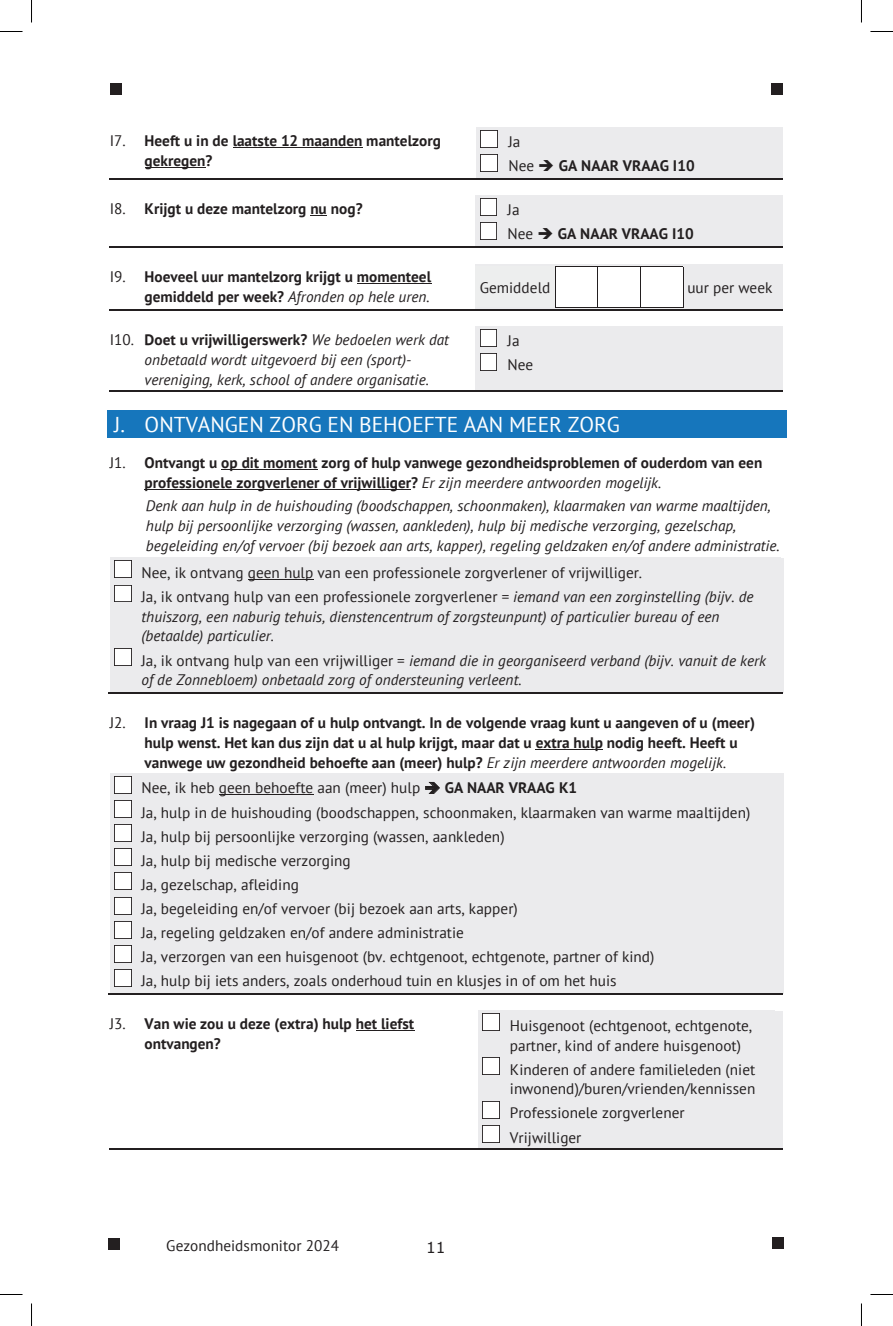
<style>
.page{position:relative;width:893px;height:1326px;background:#fff}
.page>*{position:absolute;margin:0;border:0;box-sizing:border-box;transform-origin:0 0}
.t1{font:21.45px "PT Sans";color:#fff}
.t2{font:15.3px/24.2px "PT Sans";color:#231f20}
.t3{font:italic 15.3px/19.8px "PT Sans";color:#231f20}
.t4{font:700 15.3px/19.8px "PT Sans";color:#231f20}
.t5{font:15.3px "Verdana";color:#231f20}
.s1{font-weight:400}
.s2{font-weight:400;font-style:italic}
.s3{font-style:normal}
.s4{font-weight:700;font-style:normal}
.s5{font-style:italic}
.s6{font-weight:700}
</style>
<div class="page">
<div style="left:110px;top:83px;width:12px;height:12px;background:#231f20"></div>
<div style="left:771px;top:83px;width:11px;height:12px;background:#231f20"></div>
<div style="left:108px;top:1238px;width:12px;height:11px;background:#231f20"></div>
<div style="left:771px;top:1237px;width:12px;height:12px;background:#231f20"></div>
<hr style="left:232px;top:147px;width:130px;height:1px;background:#231f20">
<hr style="left:144px;top:167px;width:61px;height:1px;background:#231f20">
<div style="left:476px;top:127px;width:306px;height:51px;background:#ebebed"></div>
<img style="left:480px;top:130px;width:17px;height:17px">
<img style="left:480px;top:154px;width:17px;height:17px">
<hr style="left:109px;top:178px;width:367px;height:2px;background:#231f20">
<hr style="left:476px;top:178px;width:306px;height:2px;background:#231f20">
<svg style="left:310px;top:215px;width:17px;height:1px"></svg>
<div style="left:475px;top:196px;width:307px;height:51px;background:#ebebed"></div>
<img style="left:480px;top:199px;width:16px;height:16px">
<img style="left:480px;top:223px;width:16px;height:16px">
<hr style="left:109px;top:247px;width:366px;height:1px;background:#231f20">
<hr style="left:475px;top:247px;width:307px;height:1px;background:#231f20">
<hr style="left:357px;top:284px;width:74px;height:1px;background:#231f20">
<div style="left:475px;top:264px;width:307px;height:45px;background:#ebebed"></div>
<div style="left:555px;top:267px;width:42px;height:40px;background:#fff"></div>
<div style="left:597px;top:267px;width:42px;height:40px;background:#fff"></div>
<div style="left:640px;top:267px;width:42px;height:40px;background:#fff"></div>
<hr style="left:555px;top:266px;width:42px;height:1px;background:#231f20">
<hr style="left:598px;top:266px;width:41px;height:1px;background:#231f20">
<hr style="left:640px;top:266px;width:42px;height:1px;background:#231f20">
<hr style="left:554px;top:267px;width:1px;height:40px;background:#231f20">
<hr style="left:555px;top:307px;width:42px;height:1px;background:#231f20">
<hr style="left:597px;top:267px;width:1px;height:40px;background:#231f20">
<hr style="left:598px;top:307px;width:41px;height:1px;background:#231f20">
<hr style="left:639px;top:267px;width:1px;height:40px;background:#231f20">
<hr style="left:640px;top:307px;width:42px;height:1px;background:#231f20">
<hr style="left:682px;top:267px;width:1px;height:40px;background:#231f20">
<hr style="left:109px;top:309px;width:366px;height:1px;background:#231f20">
<hr style="left:475px;top:309px;width:307px;height:1px;background:#231f20">
<div style="left:475px;top:326px;width:307px;height:64px;background:#ebebed"></div>
<img style="left:480px;top:329px;width:16px;height:17px">
<img style="left:480px;top:353px;width:16px;height:17px">
<hr style="left:109px;top:390px;width:366px;height:1px;background:#231f20">
<hr style="left:475px;top:390px;width:307px;height:1px;background:#231f20">
<div style="left:111px;top:410px;width:675px;height:27px;background:#1676bc"></div>
<div style="left:107px;top:410px;width:5px;height:27px;background:#1676bc"></div>
<svg style="left:786px;top:410px;width:1px;height:27px"></svg>
<hr style="left:221px;top:469px;width:96px;height:1px;background:#231f20">
<hr style="left:144px;top:489px;width:267px;height:1px;background:#231f20">
<div style="left:110px;top:558px;width:670px;height:27px;background:#ebebed"></div>
<img style="left:114px;top:561px;width:17px;height:17px">
<hr style="left:248px;top:579px;width:65px;height:1px;background:#231f20">
<div style="left:110px;top:585px;width:670px;height:21px;background:#ebebed"></div>
<img style="left:114px;top:585px;width:17px;height:17px">
<div style="left:110px;top:606px;width:670px;height:20px;background:#ebebed"></div>
<div style="left:110px;top:626px;width:670px;height:23px;background:#ebebed"></div>
<div style="left:110px;top:649px;width:670px;height:21px;background:#ebebed"></div>
<img style="left:114px;top:649px;width:17px;height:17px">
<div style="left:110px;top:670px;width:670px;height:23px;background:#ebebed"></div>
<hr style="left:109px;top:693px;width:673px;height:1px;background:#231f20">
<hr style="left:535px;top:749px;width:67px;height:1px;background:#231f20">
<div style="left:110px;top:774px;width:670px;height:27px;background:#ebebed"></div>
<img style="left:114px;top:776px;width:17px;height:17px">
<hr style="left:218px;top:794px;width:95px;height:1px;background:#231f20">
<div style="left:110px;top:801px;width:670px;height:24px;background:#ebebed"></div>
<img style="left:114px;top:801px;width:17px;height:16px">
<div style="left:110px;top:825px;width:670px;height:24px;background:#ebebed"></div>
<img style="left:114px;top:825px;width:17px;height:17px">
<div style="left:110px;top:849px;width:670px;height:24px;background:#ebebed"></div>
<img style="left:114px;top:849px;width:17px;height:17px">
<div style="left:110px;top:873px;width:670px;height:24px;background:#ebebed"></div>
<img style="left:114px;top:873px;width:17px;height:17px">
<div style="left:110px;top:897px;width:670px;height:24px;background:#ebebed"></div>
<img style="left:114px;top:897px;width:17px;height:17px">
<div style="left:110px;top:921px;width:670px;height:24px;background:#ebebed"></div>
<img style="left:114px;top:921px;width:17px;height:17px">
<div style="left:110px;top:945px;width:670px;height:25px;background:#ebebed"></div>
<img style="left:114px;top:945px;width:17px;height:17px">
<div style="left:110px;top:970px;width:670px;height:24px;background:#ebebed"></div>
<img style="left:114px;top:969px;width:17px;height:17px">
<hr style="left:109px;top:994px;width:673px;height:1px;background:#231f20">
<hr style="left:355px;top:1030px;width:59px;height:1px;background:#231f20">
<div style="left:478px;top:1011px;width:304px;height:137px;background:#ebebed"></div>
<img style="left:482px;top:1013px;width:17px;height:17px">
<img style="left:482px;top:1058px;width:17px;height:16px">
<img style="left:482px;top:1101px;width:17px;height:17px">
<img style="left:482px;top:1125px;width:17px;height:17px">
<hr style="left:109px;top:1148px;width:369px;height:1px;background:#231f20">
<hr style="left:478px;top:1148px;width:304px;height:1px;background:#231f20">
<svg style="left:0;top:31px;width:22px;height:1px"></svg>
<svg style="left:870px;top:31px;width:22px;height:1px"></svg>
<svg style="left:0;top:1294px;width:22px;height:1px"></svg>
<svg style="left:870px;top:1294px;width:22px;height:1px"></svg>
<svg style="left:31px;top:0;width:1px;height:23px"></svg>
<svg style="left:31px;top:1303px;width:1px;height:23px"></svg>
<p class="t4" style="left:144px;top:130px;width:298px;text-indent:-35px"><span class="s1">I7.</span> Heeft u in de laatste 12 maanden mantelzorg gekregen?</p>
<p class="t4" style="left:508px;top:129px;width:188px;line-height:24px"><span class="s1">Ja<br>Nee</span> ➔ GA NAAR VRAAG I10</p>
<p class="t4" style="left:110px;top:199px;width:254px"><span class="s1">I8.</span> Krijgt u deze mantelzorg nu nog?</p>
<p class="t4" style="left:507px;top:198px;width:188px;line-height:24px"><span class="s1">Ja<br>Nee</span> ➔ GA NAAR VRAAG I10</p>
<p class="t4" style="left:110px;top:267px;width:322px;text-align:right"><span class="s1">I9.</span> Hoeveel uur mantelzorg krijgt u momenteel gemiddeld per week? <span class="s2">Afronden op hele uren.</span></p>
<p class="t2" style="left:479px;top:275px;width:72px">Gemiddeld</p>
<p class="t2" style="left:687px;top:275px;width:86px">uur per week</p>
<p class="t3" style="left:144px;top:329px;width:306px;text-indent:-35px"><span class="s3">I10.</span> <span class="s4">Doet u vrijwilligerswerk?</span> We bedoelen werk dat onbetaald wordt uitgevoerd bij een (sport)- vereniging, kerk, school of andere organisatie.</p>
<p class="t2" style="left:507px;top:328px;width:27px">Ja<br>Nee</p>
<h1 class="t1" style="left:114px;top:410px;width:507px">J. ONTVANGEN ZORG EN BEHOEFTE AAN MEER ZORG</h1>
<p class="t4" style="left:144px;top:453px;width:619px;text-indent:-35px"><span class="s1">J1.</span> Ontvangt u op dit moment zorg of hulp vanwege gezondheidsproblemen of ouderdom van een professionele zorgverlener of vrijwilliger? <span class="s2">Er zijn meerdere antwoorden mogelijk.</span></p>
<p class="t3" style="left:146px;top:495px;width:635px">Denk aan hulp in de huishouding (boodschappen, schoonmaken), klaarmaken van warme maaltijden, hulp bij persoonlijke verzorging (wassen, aankleden), hulp bij medische verzorging, gezelschap, begeleiding en/of vervoer (bij bezoek aan arts, kapper), regeling geldzaken en/of andere administratie.</p>
<p class="t2" style="left:141px;top:560px;width:613px">Nee, ik ontvang geen hulp van een professionele zorgverlener of vrijwilliger.<br>Ja, ik ontvang hulp van een professionele zorgverlener <span class="s5">= iemand van een zorginstelling (bijv. de</span></p>
<p class="t3" style="left:141px;top:606px;width:579px">thuiszorg, een naburig tehuis, dienstencentrum of zorgsteunpunt) of particulier bureau of een (betaalde) particulier.</p>
<p class="t3" style="left:141px;top:650px;width:625px"><span class="s3">Ja, ik ontvang hulp van een vrijwilliger =</span> iemand die in georganiseerd verband (bijv. vanuit de kerk of de Zonnebloem) onbetaald zorg of ondersteuning verleent.</p>
<p class="t4" style="left:144px;top:713px;width:611px;text-indent:-35px"><span class="s1">J2.</span> In vraag J1 is nagegaan of u hulp ontvangt. In de volgende vraag kunt u aangeven of u (meer) hulp wenst. Het kan dus zijn dat u al hulp krijgt, maar dat u extra hulp nodig heeft. Heeft u vanwege uw gezondheid behoefte aan (meer) hulp? <span class="s2">Er zijn meerdere antwoorden mogelijk.</span></p>
<p class="t2" style="left:141px;top:776px;width:610px">Nee, ik heb geen behoefte aan (meer) hulp ➔ <span class="s6">GA NAAR VRAAG K1<br></span>Ja, hulp in de huishouding (boodschappen, schoonmaken, klaarmaken van warme maaltijden)<br>Ja, hulp bij persoonlijke verzorging (wassen, aankleden)<br>Ja, hulp bij medische verzorging<br>Ja, gezelschap, afleiding<br>Ja, begeleiding en/of vervoer (bij bezoek aan arts, kapper)<br>Ja, regeling geldzaken en/of andere administratie<br>Ja, verzorgen van een huisgenoot (bv. echtgenoot, echtgenote, partner of kind)<br>Ja, hulp bij iets anders, zoals onderhoud tuin en klusjes in of om het huis</p>
<p class="t4" style="left:144px;top:1014px;width:271px;text-indent:-35px"><span class="s1">J3.</span> Van wie zou u deze (extra) hulp het liefst ontvangen?</p>
<p class="t2" style="left:510px;top:1015px;width:244px;line-height:20px">Huisgenoot (echtgenoot, echtgenote, partner, kind of andere huisgenoot)</p>
<p class="t2" style="left:510px;top:1059px;width:247px;line-height:19.8px">Kinderen of andere familieleden (niet inwonend)/buren/vrienden/kennissen</p>
<p class="t2" style="left:510px;top:1101px;width:176px">Professionele zorgverlener<br>Vrijwilliger</p>
<p class="t2" style="left:166px;top:1233px;width:174px">Gezondheidsmonitor 2024</p>
<p class="t5" style="left:426px;top:1236px;width:21px">11</p>
</div>
